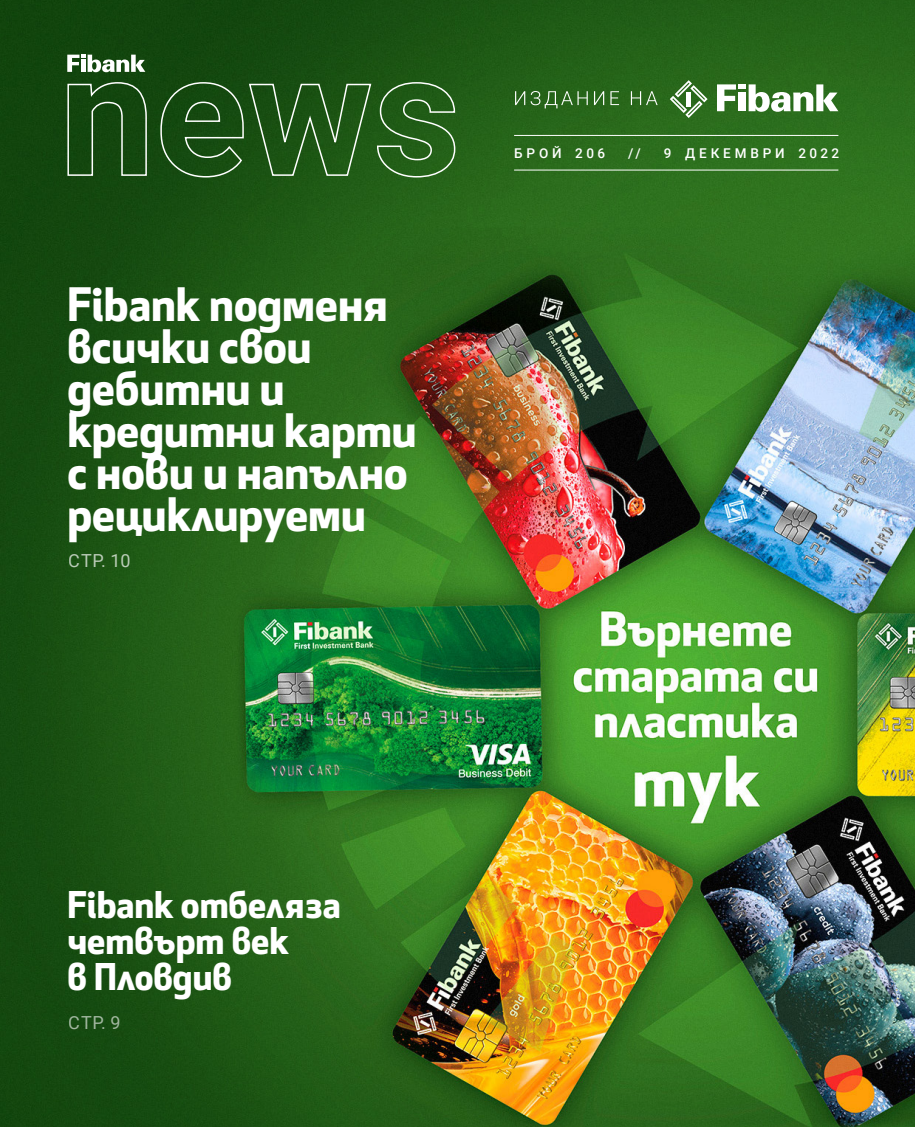
<style>
.page{position:relative;width:915px;height:1127px;background:#fff}
.page>*{position:absolute;margin:0;border:0;box-sizing:border-box;transform-origin:0 0}
.t1{font:700 45px/42px "Apex Bg";color:#fff}
.Header_Small{font:700 36px/36px "Apex Bg";color:#fff}
.t2{font:18px "Roboto";letter-spacing:.02em;color:#fff}
.Breadcrumb{font:500 13.5px "Roboto";letter-spacing:.285em;color:#fff}
</style>
<div class="page">
<img style="left:0;top:0;width:914px;height:1127px">
<svg style="left:67px;top:81px;width:389px;height:97px;background:#2b5e25"></svg>
<svg style="left:515px;top:91px;width:142px;height:17px;background:#487d3d"></svg>
<svg style="left:716px;top:84px;width:122px;height:28px"></svg>
<svg style="left:669px;top:80px;width:38px;height:38px"></svg>
<hr style="left:514px;top:135px;width:324px;height:1px;background:#fff">
<hr style="left:514px;top:170px;width:324px;height:1px;background:#fff">
<svg style="left:67px;top:55px;width:78px;height:17px"></svg>
<p class="t1" style="left:67px;top:281px;width:350px">Fibank подменя всички свои дебитни и кредитни карти с нови и напълно рециклируеми</p>
<p class="t2" style="left:69px;top:548px;width:63px">СТР. 10</p>
<p class="Breadcrumb" style="left:514px;top:144px;width:92px">БРОЙ 206</p>
<p class="Breadcrumb" style="left:628px;top:144px;width:14px">//</p>
<p class="Breadcrumb" style="left:663px;top:144px;width:177px">9 ДЕКЕМВРИ 2022</p>
<p class="Header_Small" style="left:67px;top:885px;width:274px">Fibank отбеляза четвърт век<br>в Пловдив</p>
<p class="t2" style="left:69px;top:1010px;width:53px">СТР. 9</p>
</div>
